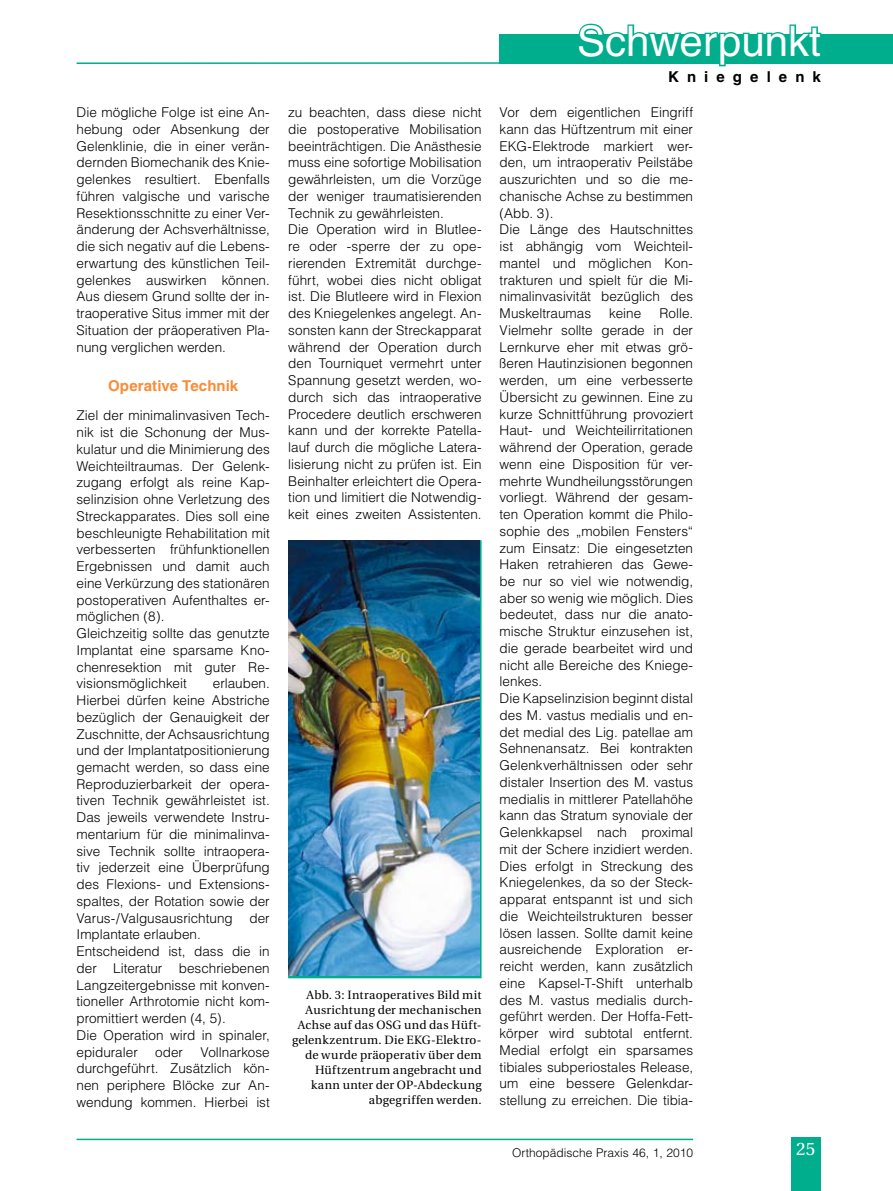
<style>
.page{position:relative;width:893px;height:1191px;background:#fff}
.page>*{position:absolute;margin:0;border:0;box-sizing:border-box;transform-origin:0 0}
.t1{font:42px "Helvetica";color:#fff}
.t2{font:18px "Utopia";color:#fff}
.t3{font:700 15px "Helvetica";letter-spacing:.005em;color:#f98c37}
.t4{font:700 15px "Helvetica";letter-spacing:.54em;color:#000}
.t5{font:300 13.5px/16.8px "Helvetica";color:#000}
.t6{font:12px/15px "Utopia";letter-spacing:.02em;color:#000;text-align:right}
.t7{font:300 12px "Helvetica";color:#000}
</style>
<div class="page">
<hr style="left:77px;top:1138px;width:616px;height:2px;background:#00ae8e">
<div style="left:791px;top:1136px;width:30px;height:55px;background:#00ae8e"></div>
<hr style="left:77px;top:62px;width:816px;height:2px;background:#00ae8e">
<div style="left:500px;top:34px;width:393px;height:30px;background:#00ae8e"></div>
<svg style="left:578px;top:23px;width:244px;height:44px"></svg>
<svg style="left:288px;top:540px;width:194px;height:439px;background:#37b1a9"></svg>
<img style="left:288px;top:540px;width:191px;height:436px">
<p class="t5" style="left:77px;top:104px;width:195px;text-align:justify">Die mögliche Folge ist eine An&shy;hebung oder Absenkung der Gelenklinie, die in einer verän&shy;dernden Biomechanik des Knie&shy;gelenkes resultiert. Ebenfalls führen valgische und varische Resektionsschnitte zu einer Ver&shy;änderung der Achsverhältnisse, die sich negativ auf die Lebens&shy;erwartung des künstlichen Teil&shy;gelenkes auswirken können.<br>Aus diesem Grund sollte der in&shy;traoperative Situs immer mit der Situation der präoperativen Pla&shy;nung verglichen werden.</p>
<p class="t3" style="left:108px;top:376px;width:132px">Operative Technik</p>
<p class="t5" style="left:77px;top:407px;width:195px">Ziel der minimalinvasiven Tech&shy;nik ist die Schonung der Mus&shy;kulatur und die Minimierung des<br>Weichteiltraumas. Der Gelenk&shy;zugang erfolgt als reine Kap&shy;selinzision ohne Verletzung des<br>Streckapparates. Dies soll eine beschleunigte Rehabilitation mit verbesserten frühfunktionellen<br>Ergebnissen und damit auch eine Verkürzung des stationären postoperativen Aufenthaltes er&shy;möglichen (8).<br>Gleichzeitig sollte das genutzte<br>Implantat eine sparsame Kno&shy;chenresektion mit guter Re&shy;visionsmöglichkeit</p>
<p class="t5" style="left:77px;top:675px;width:195px;text-indent:136px">erlauben.<br>Hierbei dürfen keine Abstriche bezüglich der Genauigkeit der<br>Zuschnitte, der Achsausrichtung und der Implantatpositionierung gemacht werden, so dass eine<br>Reproduzierbarkeit der opera&shy;tiven Technik gewährleistet ist.<br>Das jeweils verwendete Instru&shy;mentarium für die minimalinva&shy;sive Technik sollte intraopera&shy;tiv jederzeit eine Überprüfung des Flexions- und Extensions&shy;spaltes, der Rotation sowie der<br>Varus-/Valgusausrichtung der<br>Implantate erlauben.<br>Entscheidend ist, dass die in der Literatur beschriebenen<br>Langzeitergebnisse mit konven&shy;tioneller Arthrotomie nicht kom&shy;promittiert werden (4, 5).<br>Die Operation wird in spinaler, epiduraler</p>
<p class="t5" style="left:77px;top:1043px;width:195px;text-align:justify;text-indent:124px">Vollnarkose durchgeführt. Zusätzlich kön&shy;nen periphere Blöcke zur An&shy;wendung kommen. Hierbei ist</p>
<p class="t5" style="left:155px;top:1043px;width:29px">oder</p>
<h1 class="t1" style="left:577px;top:17px;width:245px">Schwerpunkt</h1>
<p class="t4" style="left:668px;top:67px;width:154px">Kniegelenk</p>
<p class="t5" style="left:288px;top:104px;width:195px">zu beachten, dass diese nicht die postoperative Mobilisation beeinträchtigen. Die Anästhesie muss eine sofortige Mobilisation gewährleisten, um die Vorzüge der weniger traumatisierenden<br>Technik zu gewährleisten.<br>Die Operation wird in Blutlee&shy;re oder -sperre der zu ope&shy;rierenden Extremität durchge&shy;führt, wobei dies nicht obligat ist. Die Blutleere wird in Flexion des Kniegelenkes angelegt. An&shy;sonsten kann der Streckapparat während der Operation durch den Tourniquet vermehrt unter<br>Spannung gesetzt werden, wo&shy;durch sich das intraoperative<br>Procedere deutlich erschweren kann und der korrekte Patella&shy;lauf durch die mögliche Latera&shy;lisierung nicht zu prüfen ist. Ein<br>Beinhalter erleichtert die Opera&shy;tion und limitiert die Notwendig&shy;keit eines zweiten Assistenten.</p>
<p class="t5" style="left:500px;top:104px;width:195px">Vor dem eigentlichen Eingriff kann das Hüftzentrum mit einer<br>EKG-Elektrode markiert wer&shy;den, um intraoperativ Peilstäbe auszurichten und so die me&shy;chanische Achse zu bestimmen (Abb. 3).<br>Die Länge des Hautschnittes ist abhängig vom Weichteil&shy;mantel und möglichen Kon&shy;trakturen und spielt für die Mi&shy;nimalinvasivität bezüglich des<br>Muskeltraumas</p>
<p class="t5" style="left:500px;top:305px;width:195px;text-indent:160px">Rolle.<br>Vielmehr sollte gerade in der<br>Lernkurve eher mit etwas grö&shy;ßeren Hautinzisionen begonnen werden, um eine verbesserte<br>Übersicht zu gewinnen. Eine zu kurze Schnittführung provoziert<br>Haut- und Weichteilirritationen während der Operation, gerade wenn eine Disposition für ver&shy;mehrte Wundheilungsstörungen vorliegt. Während der gesam&shy;ten Operation kommt die Philo&shy;sophie des „mobilen Fensters“ zum Einsatz: Die eingesetzten<br>Haken retrahieren das Gewe&shy;be nur so viel wie notwendig, aber so wenig wie möglich. Dies bedeutet, dass nur die anato&shy;mische Struktur einzusehen ist, die gerade bearbeitet wird und nicht alle Bereiche des Kniege&shy;lenkes.<br>Die Kapselinzision beginnt distal des M. vastus medialis und en&shy;det medial des Lig. patellae am<br>Sehnenansatz. Bei kontrakten<br>Gelenkverhältnissen oder sehr distaler Insertion des M. vastus medialis in mittlerer Patellahöhe kann das Stratum synoviale der<br>Gelenkkapsel nach proximal mit der Schere inzidiert werden.<br>Dies erfolgt in Streckung des<br>Kniegelenkes, da so der Steck&shy;apparat entspannt ist und sich die Weichteilstrukturen besser lösen lassen. Sollte damit keine ausreichende Exploration er&shy;reicht werden, kann zusätzlich eine Kapsel-T-Shift unterhalb des M. vastus medialis durch&shy;geführt werden. Der Hoffa-Fett&shy;körper wird subtotal entfernt.<br>Medial erfolgt ein sparsames tibiales subperiostales Release, um eine bessere Gelenkdar&shy;stellung zu erreichen. Die tibia-</p>
<p class="t5" style="left:609px;top:305px;width:34px">keine</p>
<p class="t6" style="left:292px;top:988px;width:191px">Abb. 3: Intraoperatives Bild mit<br>Ausrichtung der mechanischen<br>Achse auf das OSG und das Hüft&shy;gelenkzentrum. Die EKG-Elektro&shy;de wurde präoperativ über dem<br>Hüftzentrum angebracht und kann unter der OP-Abdeckung abgegriffen werden.</p>
<p class="t7" style="left:512px;top:1145px;width:182px">Orthopädische Praxis 46, 1, 2010</p>
<h2 class="t2" style="left:796px;top:1139px;width:10px">25</h2>
</div>
